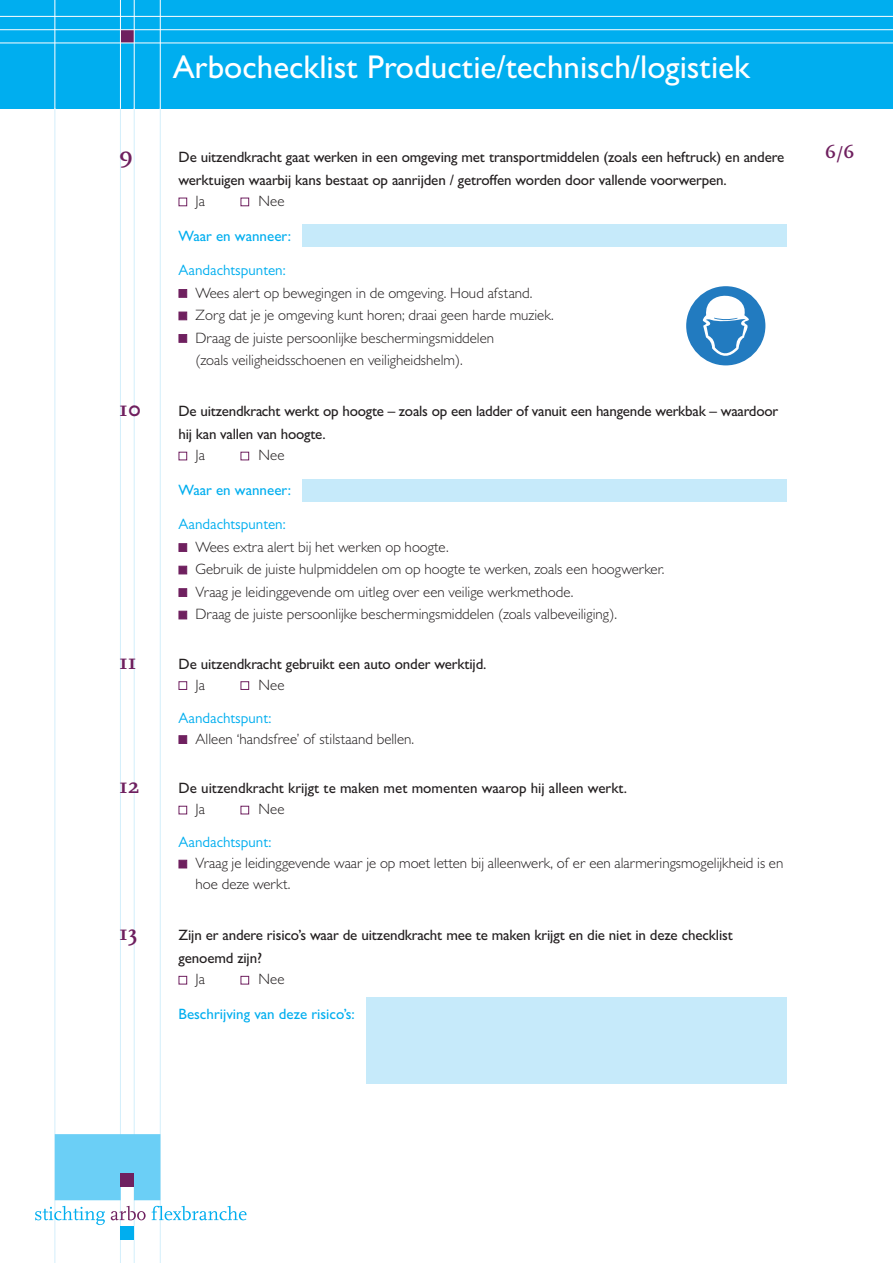
<style>
.page{position:relative;width:893px;height:1263px;background:#fff}
.page>*{position:absolute;margin:0;border:0;box-sizing:border-box;transform-origin:0 0}
.t1{font:500 33px "Gill Sans MT Pro";color:#fff}
.t2{font:700 22.5px "Scala";color:#6f205f}
.t3{font:700 18px "Scala";color:#6f205f}
.t4{font:300 15px/22.5px "Gill Sans MT Pro";color:#231f20}
.t5{font:500 15px/22.5px "Gill Sans MT Pro";letter-spacing:-.01em;color:#231f20}
.t6{font:15px "Gill Sans MT Pro";color:#00aeef}
.t7{font:500 15px "Gill Sans MT Pro";color:#00aeef}
</style>
<div class="page">
<div style="left:0;top:0;width:893px;height:108px;background:#00aeef"></div>
<div style="left:120px;top:30px;width:14px;height:13px;background:#6f205f"></div>
<hr style="left:0;top:43px;width:893px;height:1px;background:#fff">
<hr style="left:0;top:29px;width:893px;height:1px;background:#fff">
<hr style="left:0;top:16px;width:893px;height:1px;background:#fff">
<hr style="left:160px;top:0;width:1px;height:108px;background:#fff">
<hr style="left:120px;top:0;width:1px;height:108px;background:#fff">
<hr style="left:54px;top:0;width:1px;height:108px;background:#fff">
<hr style="left:134px;top:0;width:1px;height:108px;background:#fff">
<hr style="left:160px;top:108px;width:1px;height:1155px;background:#d4effb">
<hr style="left:120px;top:108px;width:1px;height:1155px;background:#d4effb">
<hr style="left:54px;top:108px;width:1px;height:1155px;background:#d4effb">
<hr style="left:134px;top:108px;width:1px;height:1155px;background:#d4effb">
<svg style="left:35px;top:1206px;width:70px;height:19px"></svg>
<svg style="left:111px;top:1206px;width:35px;height:14px"></svg>
<svg style="left:152px;top:1206px;width:95px;height:14px"></svg>
<div style="left:55px;top:1134px;width:105px;height:66px;background:#6bcff6"></div>
<div style="left:121px;top:1174px;width:13px;height:13px;background:#6f205f"></div>
<div style="left:121px;top:1227px;width:13px;height:13px;background:#00aeef"></div>
<div style="left:179px;top:198px;width:8px;height:8px;border:1px solid #6f205f"></div>
<div style="left:241px;top:198px;width:8px;height:8px;border:1px solid #6f205f"></div>
<div style="left:179px;top:289px;width:8px;height:9px;background:#6f205f;border:1px solid #6f205f"></div>
<div style="left:179px;top:312px;width:8px;height:8px;background:#6f205f;border:1px solid #6f205f"></div>
<div style="left:179px;top:334px;width:8px;height:9px;background:#6f205f;border:1px solid #6f205f"></div>
<div style="left:179px;top:452px;width:8px;height:8px;border:1px solid #6f205f"></div>
<div style="left:241px;top:452px;width:8px;height:8px;border:1px solid #6f205f"></div>
<div style="left:179px;top:543px;width:8px;height:9px;background:#6f205f;border:1px solid #6f205f"></div>
<div style="left:179px;top:566px;width:8px;height:8px;background:#6f205f;border:1px solid #6f205f"></div>
<div style="left:179px;top:588px;width:8px;height:9px;background:#6f205f;border:1px solid #6f205f"></div>
<div style="left:179px;top:611px;width:8px;height:8px;background:#6f205f;border:1px solid #6f205f"></div>
<div style="left:179px;top:681px;width:8px;height:9px;border:1px solid #6f205f"></div>
<div style="left:241px;top:681px;width:8px;height:9px;border:1px solid #6f205f"></div>
<div style="left:179px;top:735px;width:8px;height:9px;background:#6f205f;border:1px solid #6f205f"></div>
<div style="left:179px;top:806px;width:8px;height:8px;border:1px solid #6f205f"></div>
<div style="left:241px;top:806px;width:8px;height:8px;border:1px solid #6f205f"></div>
<div style="left:179px;top:860px;width:8px;height:8px;background:#6f205f;border:1px solid #6f205f"></div>
<div style="left:179px;top:976px;width:8px;height:8px;border:1px solid #6f205f"></div>
<div style="left:241px;top:976px;width:8px;height:8px;border:1px solid #6f205f"></div>
<div style="left:302px;top:225px;width:485px;height:22px;background:#c6eafa"></div>
<svg style="left:686px;top:286px;width:79px;height:79px"></svg>
<div style="left:366px;top:998px;width:421px;height:86px;background:#c6eafa"></div>
<div style="left:302px;top:479px;width:485px;height:22px;background:#c6eafa"></div>
<h1 class="t1" style="left:173px;top:48px;width:578px">Arbochecklist Productie/technisch/logistiek</h1>
<h2 class="t2" style="left:119px;top:142px;width:15px">9</h2>
<p class="t5" style="left:179px;top:146px;width:607px">De uitzendkracht gaat werken in een omgeving met transportmiddelen (zoals een heftruck) en andere werktuigen waarbij kans bestaat op aanrijden / getroffen worden door vallende voorwerpen.</p>
<p class="t4" style="left:196px;top:190px;width:11px">Ja</p>
<p class="t4" style="left:259px;top:190px;width:27px">Nee</p>
<p class="t7" style="left:179px;top:227px;width:114px">Waar en wanneer:</p>
<p class="t6" style="left:179px;top:261px;width:109px">Aandachtspunten:</p>
<p class="t4" style="left:196px;top:281px;width:360px">Wees alert op bewegingen in de omgeving. Houd afstand.<br>Zorg dat je je omgeving kunt horen; draai geen harde muziek.<br>Draag de juiste persoonlijke beschermingsmiddelen<br>(zoals veiligheidsschoenen en veiligheidshelm).</p>
<h2 class="t2" style="left:119px;top:396px;width:24px">10</h2>
<p class="t5" style="left:179px;top:400px;width:601px">De uitzendkracht werkt op hoogte – zoals op een ladder of vanuit een hangende werkbak – waardoor hij kan vallen van hoogte.</p>
<p class="t4" style="left:196px;top:444px;width:11px">Ja</p>
<p class="t4" style="left:259px;top:444px;width:27px">Nee</p>
<p class="t7" style="left:179px;top:481px;width:114px">Waar en wanneer:</p>
<p class="t6" style="left:179px;top:515px;width:109px">Aandachtspunten:</p>
<p class="t4" style="left:196px;top:535px;width:470px">Wees extra alert bij het werken op hoogte.<br>Gebruik de juiste hulpmiddelen om op hoogte te werken, zoals een hoogwerker.<br>Vraag je leidinggevende om uitleg over een veilige werkmethode.<br>Draag de juiste persoonlijke beschermingsmiddelen (zoals valbeveiliging).</p>
<h2 class="t2" style="left:119px;top:649px;width:19px">11</h2>
<p class="t5" style="left:179px;top:652px;width:309px">De uitzendkracht gebruikt een auto onder werktijd.</p>
<p class="t4" style="left:196px;top:673px;width:11px">Ja</p>
<p class="t4" style="left:259px;top:673px;width:27px">Nee</p>
<p class="t6" style="left:179px;top:709px;width:95px">Aandachtspunt:</p>
<p class="t4" style="left:196px;top:727px;width:220px">Alleen ‘handsfree’ of stilstaand bellen.</p>
<h2 class="t2" style="left:119px;top:773px;width:22px">12</h2>
<p class="t5" style="left:179px;top:777px;width:450px">De uitzendkracht krijgt te maken met momenten waarop hij alleen werkt.</p>
<p class="t4" style="left:196px;top:798px;width:11px">Ja</p>
<p class="t4" style="left:259px;top:798px;width:27px">Nee</p>
<p class="t6" style="left:179px;top:833px;width:95px">Aandachtspunt:</p>
<p class="t4" style="left:196px;top:852px;width:589px;line-height:21px">Vraag je leidinggevende waar je op moet letten bij alleenwerk, of er een alarmeringsmogelijkheid is en hoe deze werkt.</p>
<h2 class="t2" style="left:119px;top:920px;width:20px">13</h2>
<p class="t5" style="left:179px;top:924px;width:556px">Zijn er andere risico’s waar de uitzendkracht mee te maken krijgt en die niet in deze checklist genoemd zijn?</p>
<p class="t4" style="left:196px;top:968px;width:11px">Ja</p>
<p class="t4" style="left:259px;top:968px;width:27px">Nee</p>
<p class="t7" style="left:179px;top:1005px;width:178px">Beschrijving van deze risico’s:</p>
<p class="t3" style="left:825px;top:142px;width:31px">6/6</p>
</div>
